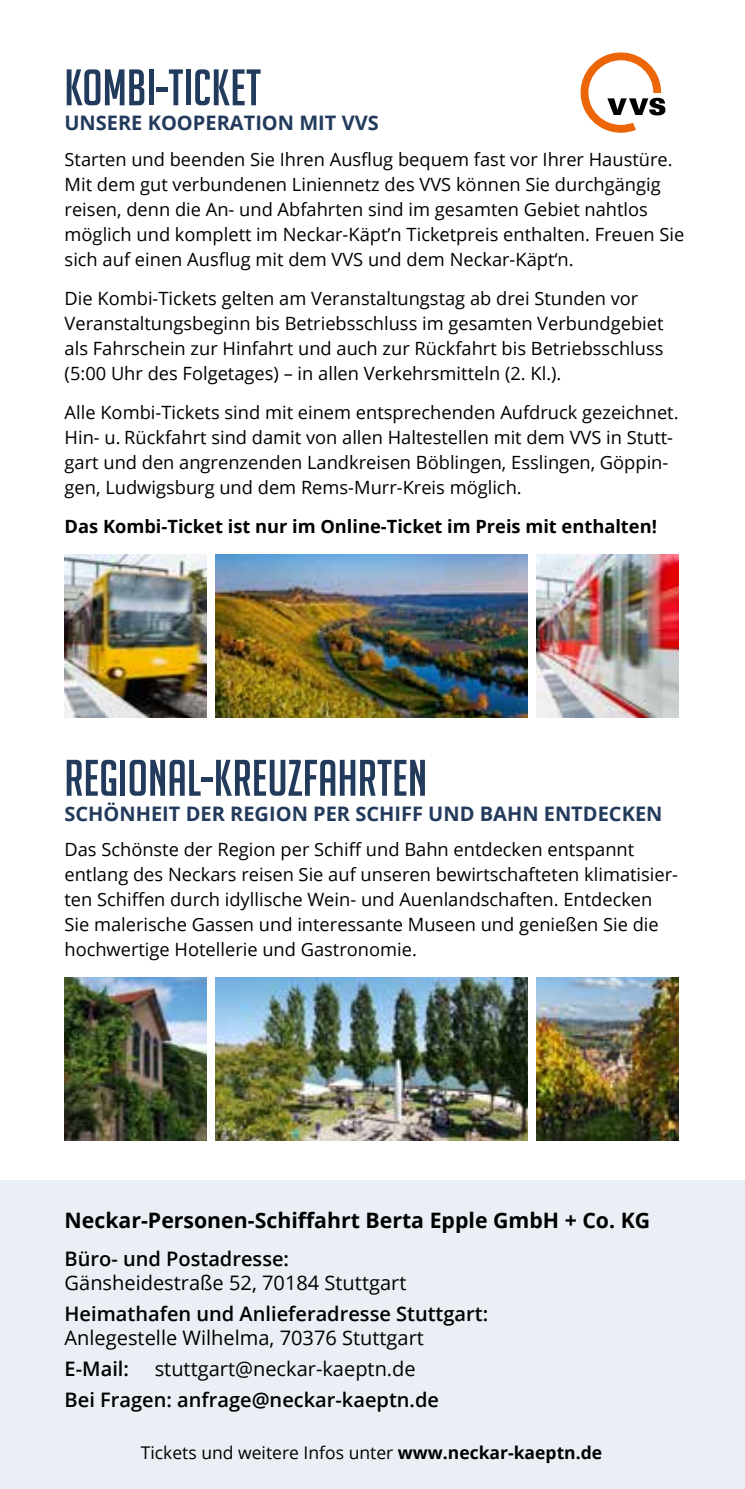
<style>
.page{position:relative;width:745px;height:1489px;background:#fff}
.page>*{position:absolute;margin:0;border:0;box-sizing:border-box;transform-origin:0 0}
.t1{font:50px "Big Noodle Titling";letter-spacing:.005em;color:#223a5b}
.t2{font:700 21.25px "Open Sans";color:#000}
.t3{font:600 20px "Open Sans";color:#000}
.t4{font:20px "Open Sans";color:#000}
.t5{font:700 20px "Open Sans";color:#223a5b}
.t6{font:18.25px/25px "Open Sans";color:#000}
.t7{font:700 18.25px "Open Sans";color:#000}
.t8{font:17.5px "Open Sans";color:#000}
.s1{font-weight:700}
</style>
<div class="page">
<div style="left:0;top:1180px;width:744px;height:308px;background:#e9eff5"></div>
<img style="left:215px;top:554px;width:312px;height:163px">
<img style="left:536px;top:554px;width:142px;height:163px">
<img style="left:65px;top:554px;width:141px;height:163px">
<svg style="left:580px;top:52px;width:85px;height:81px"></svg>
<img style="left:215px;top:977px;width:312px;height:163px">
<img style="left:536px;top:977px;width:141px;height:163px">
<img style="left:64px;top:977px;width:142px;height:163px">
<h1 class="t1" style="left:64px;top:61px;width:198px">KOMBI-TICKET</h1>
<p class="t5" style="left:64px;top:109px;width:315px">UNSERE KOOPERATION MIT VVS</p>
<p class="t6" style="left:65px;top:146px;width:620px">Starten und beenden Sie Ihren Ausflug bequem fast vor Ihrer Haustüre.<br>Mit dem gut verbundenen Liniennetz des VVS können Sie durchgängig reisen, denn die An- und Abfahrten sind im gesamten Gebiet nahtlos möglich und komplett im Neckar-Käpt’n Ticketpreis enthalten. Freuen Sie sich auf einen Ausflug mit dem VVS und dem Neckar-Käpt‘n.</p>
<p class="t6" style="left:65px;top:285px;width:600px">Die Kombi-Tickets gelten am Veranstaltungstag ab drei Stunden vor Veranstaltungsbeginn bis Betriebsschluss im gesamten Verbundgebiet als Fahrschein zur Hinfahrt und auch zur Rückfahrt bis Betriebsschluss (5:00 Uhr des Folgetages) – in allen Verkehrsmitteln (2. Kl.).</p>
<p class="t6" style="left:65px;top:399px;width:615px">Alle Kombi-Tickets sind mit einem entsprechenden Aufdruck gezeichnet.<br>Hin- u. Rückfahrt sind damit von allen Haltestellen mit dem VVS in Stutt&shy;gart und den angrenzenden Landkreisen Böblingen, Esslingen, Göppin&shy;gen, Ludwigsburg und dem Rems-Murr-Kreis möglich.</p>
<p class="t7" style="left:65px;top:513px;width:593px">Das Kombi-Ticket ist nur im Online-Ticket im Preis mit enthalten!</p>
<h1 class="t1" style="left:64px;top:751px;width:364px">REGIONAL-KREUZFAHRTEN</h1>
<p class="t5" style="left:64px;top:799px;width:599px">SCHÖNHEIT DER REGION PER SCHIFF UND BAHN ENTDECKEN</p>
<p class="t6" style="left:64px;top:836px;width:614px">Das Schönste der Region per Schiff und Bahn entdecken entspannt entlang des Neckars reisen Sie auf unseren bewirtschafteten klimatisier&shy;ten Schiffen durch idyllische Wein- und Auenlandschaften. Entdecken Sie malerische Gassen und interessante Museen und genießen Sie die hochwertige Hotellerie und Gastronomie.</p>
<p class="t2" style="left:65px;top:1205px;width:586px">Neckar-Personen-Schiffahrt Berta Epple GmbH + Co. KG</p>
<p class="t3" style="left:65px;top:1244px;width:226px">Büro- und Postadresse:</p>
<p class="t4" style="left:65px;top:1268px;width:343px">Gänsheidestraße 52, 70184 Stuttgart</p>
<p class="t3" style="left:65px;top:1300px;width:425px">Heimathafen und Anlieferadresse Stuttgart:</p>
<p class="t4" style="left:65px;top:1324px;width:360px">Anlegestelle Wilhelma, 70376 Stuttgart</p>
<p class="t3" style="left:65px;top:1355px;width:66px">E-Mail:</p>
<p class="t4" style="left:155px;top:1355px;width:262px">stuttgart@neckar-kaeptn.de</p>
<p class="t3" style="left:65px;top:1386px;width:376px">Bei Fragen: anfrage@neckar-kaeptn.de</p>
<p class="t8" style="left:141px;top:1440px;width:462px">Tickets und weitere Infos unter <span class="s1">www.neckar-kaeptn.de</span></p>
</div>
